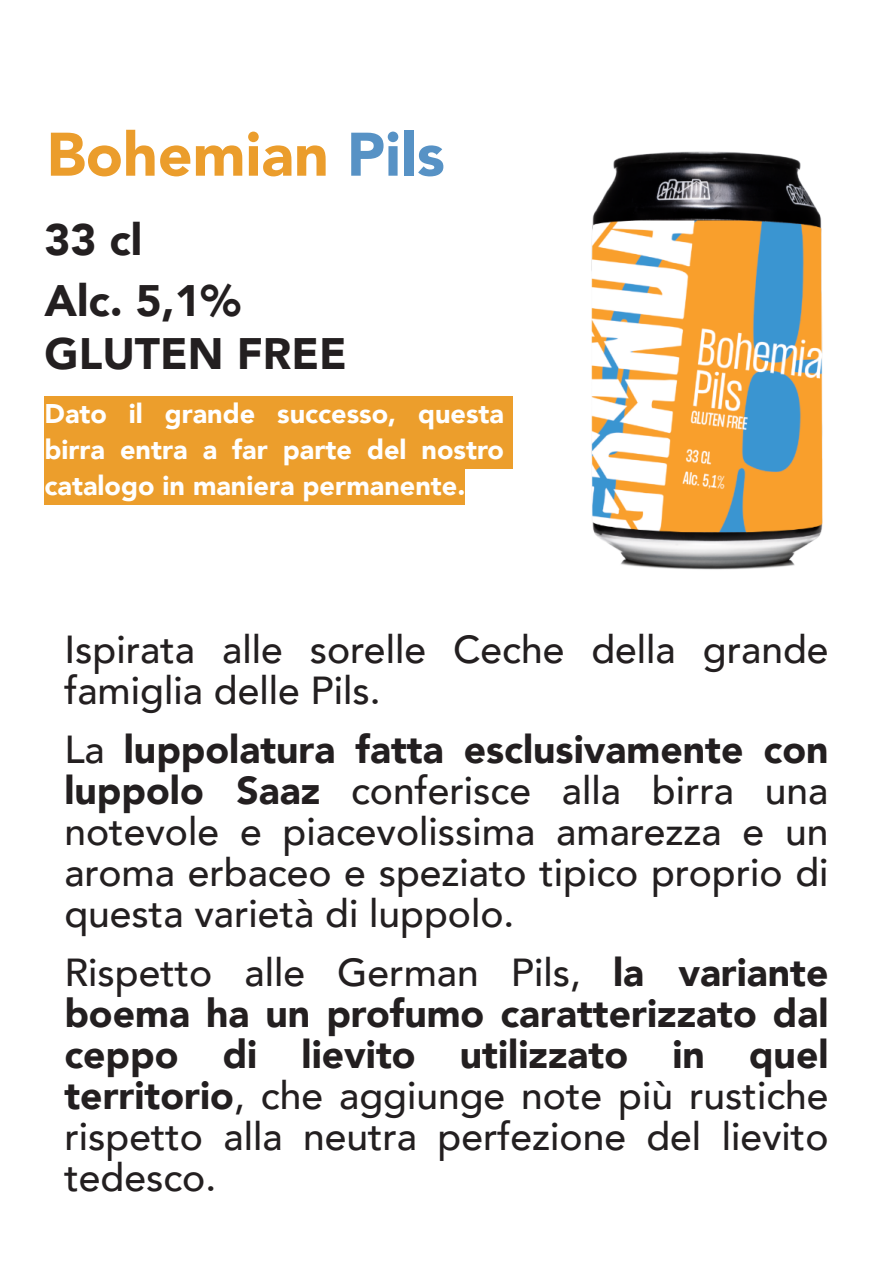
<style>
.page{position:relative;width:893px;height:1263px;background:#fff}
.page>*{position:absolute;margin:0;border:0;box-sizing:border-box;transform-origin:0 0}
.t1{font:900 60.75px "Avenir";color:#eb9d2c}
.t2{font:900 43.95px "Avenir";color:#231f20}
.t3{font:500 39px "Avenir";color:#231f20}
.t4{font:900 39px "Avenir";color:#231f20}
.t5{font:900 27px "Avenir";color:#fff}
.s1{color:#5792c5}
.s2{font-weight:900}
</style>
<div class="page">
<img style="left:591px;top:151px;width:232px;height:419px">
<div style="left:45px;top:396px;width:468px;height:37px;background:#ec9e2c"></div>
<div style="left:45px;top:432px;width:468px;height:37px;background:#ec9e2c"></div>
<div style="left:45px;top:468px;width:420px;height:37px;background:#ec9e2c"></div>
<p class="t1" style="left:46px;top:115px;width:400px">Bohemian <span class="s1">Pils</span></p>
<p class="t2" style="left:45px;top:211px;width:99px">33 cl</p>
<p class="t2" style="left:45px;top:272px;width:198px">Alc. 5,1%</p>
<p class="t2" style="left:45px;top:325px;width:304px">GLUTEN FREE</p>
<p class="t5" style="left:45px;top:396px;width:461px">Dato il grande successo, questa</p>
<p class="t5" style="left:45px;top:432px;width:461px">birra entra a far parte del nostro</p>
<p class="t5" style="left:45px;top:468px;width:422px">catalogo in maniera permanente.</p>
<p class="t3" style="left:64px;top:624px;width:766px">Ispirata alle sorelle Ceche della grande</p>
<p class="t3" style="left:64px;top:665px;width:318px">famiglia delle Pils.</p>
<p class="t3" style="left:64px;top:724px;width:42px">La</p>
<p class="t4" style="left:124px;top:724px;width:706px">luppolatura fatta esclusivamente con</p>
<p class="t4" style="left:64px;top:765px;width:257px">luppolo Saaz</p>
<p class="t3" style="left:351px;top:765px;width:479px">conferisce alla birra una</p>
<p class="t3" style="left:64px;top:806px;width:766px">notevole e piacevolissima amarezza e un</p>
<p class="t3" style="left:64px;top:847px;width:766px">aroma erbaceo e speziato tipico proprio di</p>
<p class="t3" style="left:64px;top:888px;width:452px">questa varietà di luppolo.</p>
<p class="t3" style="left:64px;top:947px;width:518px">Rispetto alle German Pils,</p>
<p class="t4" style="left:613px;top:947px;width:217px">la variante</p>
<p class="t4" style="left:64px;top:988px;width:766px">boema ha un profumo caratterizzato dal</p>
<p class="t4" style="left:64px;top:1029px;width:766px">ceppo di lievito utilizzato in quel</p>
<p class="t3" style="left:64px;top:1070px;width:766px"><span class="s2">territorio</span>, che aggiunge note più rustiche</p>
<p class="t3" style="left:64px;top:1111px;width:766px">rispetto alla neutra perfezione del lievito</p>
<p class="t3" style="left:64px;top:1152px;width:153px">tedesco.</p>
</div>
